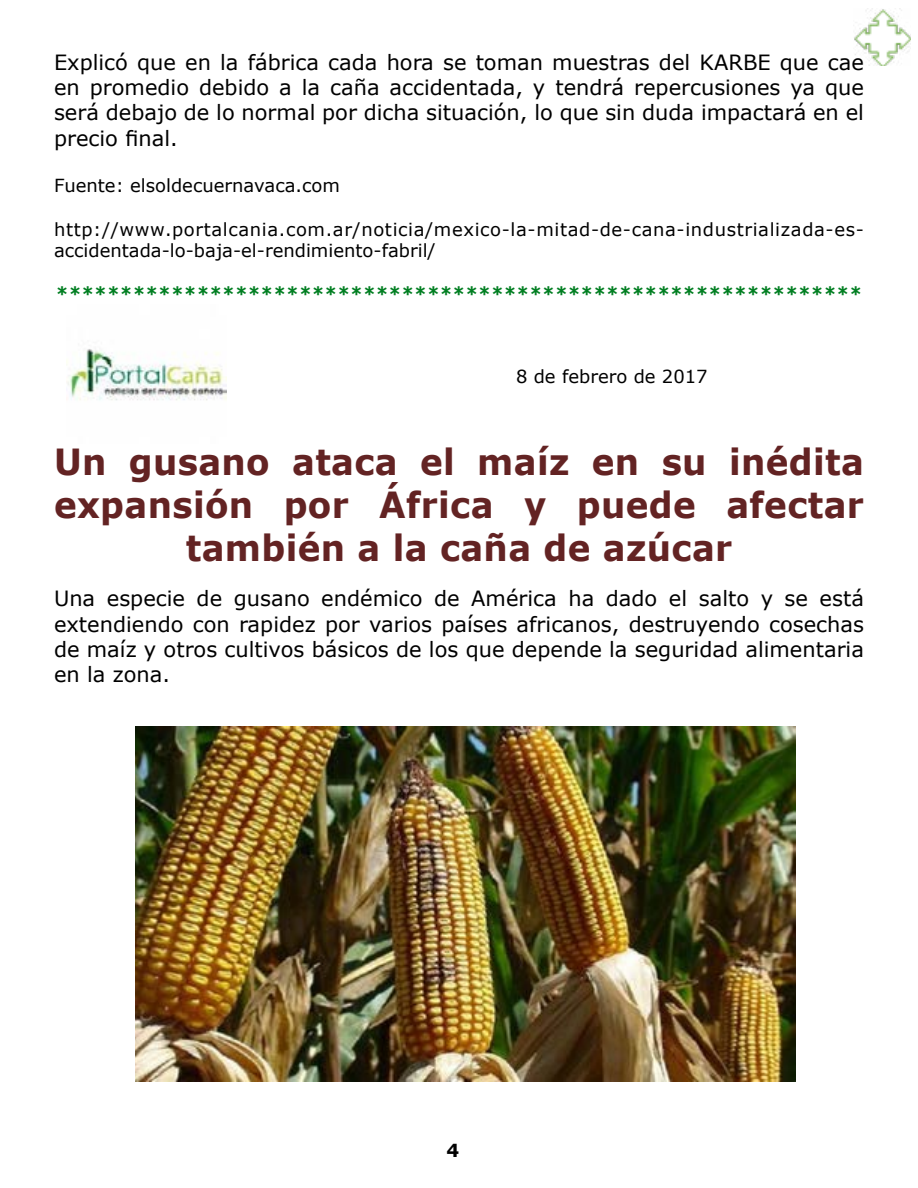
<style>
.page{position:relative;width:918px;height:1188px;background:#fff}
.page>*{position:absolute;margin:0;border:0;box-sizing:border-box;transform-origin:0 0}
.t1{font:700 36px/43.2px "Verdana";letter-spacing:.01em;color:#632323;text-align:center;scale:.95 1}
.t2{font:21px/25.2px "Verdana";color:#000;text-align:justify}
.t3{font:18px/21.6px "Verdana";letter-spacing:.035em;color:#000}
.t4{font:700 18px "Verdana";color:#007e21}
.t5{font:18px "Verdana";color:#000}
.t6{font:700 18px "Verdana";color:#000}
</style>
<div class="page">
<img style="left:66px;top:349px;width:160px;height:52px">
<img style="left:135px;top:726px;width:660px;height:356px">
<img style="left:854px;top:8px;width:57px;height:57px">
<p class="t2" style="left:54px;top:50px;width:812px">Explicó que en la fábrica cada hora se toman muestras del KARBE que cae en promedio debido a la caña accidentada, y tendrá repercusiones ya que será debajo de lo normal por dicha situación, lo que sin duda impactará en el precio final.</p>
<p class="t5" style="left:54px;top:174px;width:287px">Fuente: elsoldecuernavaca.com</p>
<p class="t3" style="left:54px;top:218px;width:811px">http://www.portalcania.com.ar/noticia/mexico-la-mitad-de-cana-industrializada-es&shy;accidentada-lo-baja-el-rendimiento-fabril/</p>
<p class="t4" style="left:56px;top:281px;width:808px">***************************************************************</p>
<p class="t5" style="left:516px;top:364px;width:193px">8 de febrero de 2017</p>
<h1 class="t1" style="left:54px;top:439px;width:854px">Un gusano ataca el maíz en su inédita expansión por África y puede afectar también a la caña de azúcar</h1>
<p class="t2" style="left:54px;top:586px;width:812px">Una especie de gusano endémico de América ha dado el salto y se está extendiendo con rapidez por varios países africanos, destruyendo cosechas de maíz y otros cultivos básicos de los que depende la seguridad alimentaria en la zona.</p>
<p class="t6" style="left:447px;top:1137px;width:14px">4</p>
</div>
